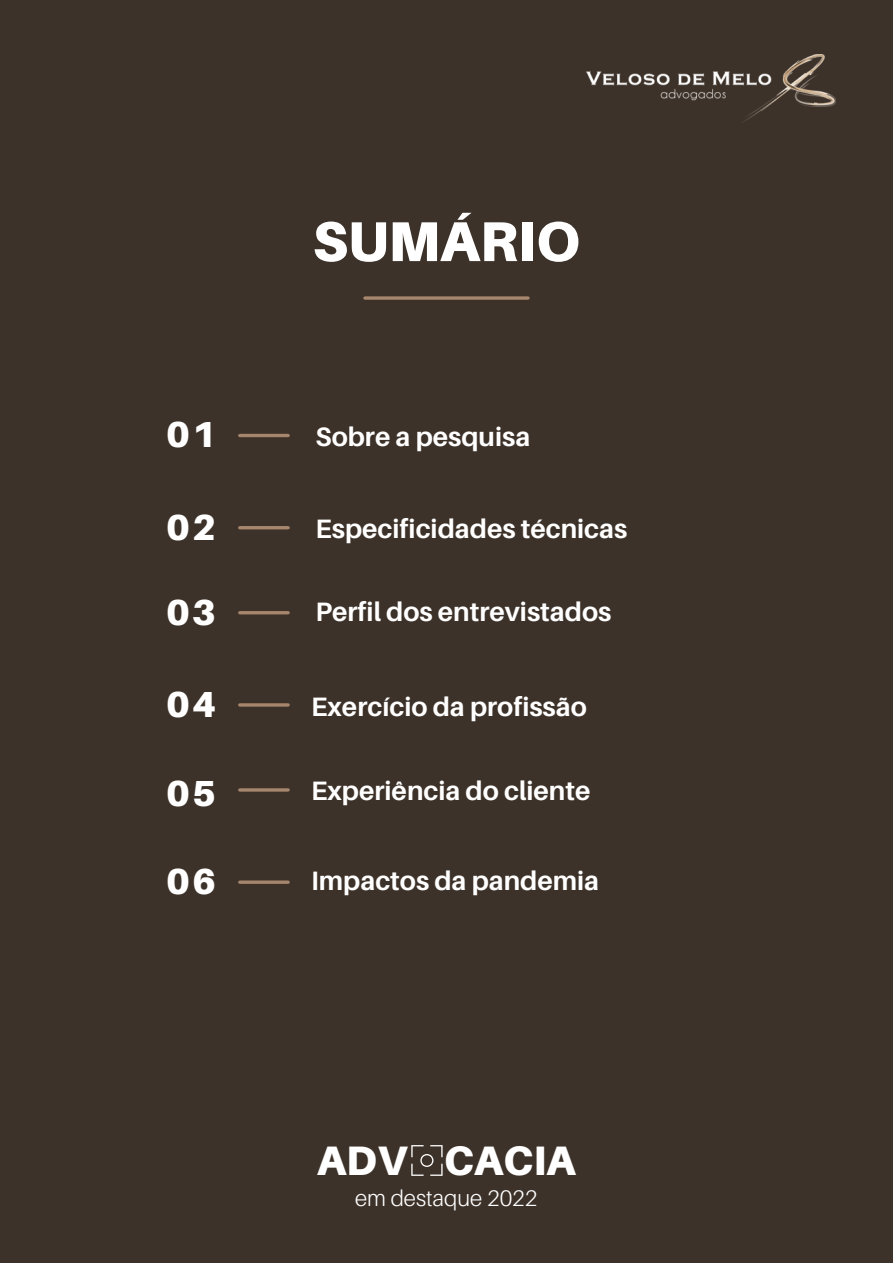
<style>
.page{position:relative;width:893px;height:1264px;background:#fff}
.page>*{position:absolute;margin:0;border:0;box-sizing:border-box;transform-origin:0 0}
.t1{font:900 56.1px "Aileron";color:#fff}
.t2{font:900 41.1px "Aileron";color:#fff}
.t3{font:900 36.15px "Aileron";letter-spacing:.055em;color:#fff}
.t4{font:700 26.55px "Aileron";color:#fff}
.t5{font:300 22.5px "Aileron";color:#fff}
</style>
<div class="page">
<div style="left:0;top:0;width:892px;height:1262px;background:#3d3229"></div>
<hr style="left:240px;top:434px;width:48px;height:3px;background:#a6866d">
<svg style="left:365px;top:296px;width:163px;height:4px"></svg>
<hr style="left:240px;top:788px;width:48px;height:3px;background:#a6866d">
<hr style="left:240px;top:611px;width:48px;height:3px;background:#a6866d">
<hr style="left:240px;top:526px;width:48px;height:3px;background:#a6866d">
<hr style="left:240px;top:880px;width:48px;height:3px;background:#a6866d">
<hr style="left:240px;top:703px;width:48px;height:3px;background:#a6866d">
<svg style="left:411px;top:1145px;width:31px;height:30px"></svg>
<img style="left:586px;top:54px;width:249px;height:68px">
<h1 class="t1" style="left:313px;top:207px;width:269px">SUMÁRIO</h1>
<h3 class="t3" style="left:166px;top:412px;width:51px">01</h3>
<p class="t4" style="left:315px;top:420px;width:216px">Sobre a pesquisa</p>
<h3 class="t3" style="left:166px;top:504px;width:51px">02</h3>
<p class="t4" style="left:315px;top:512px;width:313px">Especificidades técnicas</p>
<h3 class="t3" style="left:166px;top:589px;width:51px">03</h3>
<p class="t4" style="left:315px;top:595px;width:297px">Perfil dos entrevistados</p>
<h3 class="t3" style="left:166px;top:681px;width:51px">04</h3>
<p class="t4" style="left:311px;top:690px;width:277px">Exercício da profissão</p>
<h3 class="t3" style="left:166px;top:771px;width:51px">05</h3>
<p class="t4" style="left:311px;top:773px;width:281px">Experiência do cliente</p>
<h3 class="t3" style="left:166px;top:859px;width:51px">06</h3>
<p class="t4" style="left:311px;top:864px;width:289px">Impactos da pandemia</p>
<h2 class="t2" style="left:317px;top:1134px;width:260px">ADV CACIA</h2>
<p class="t5" style="left:355px;top:1183px;width:184px">em destaque 2022</p>
</div>
